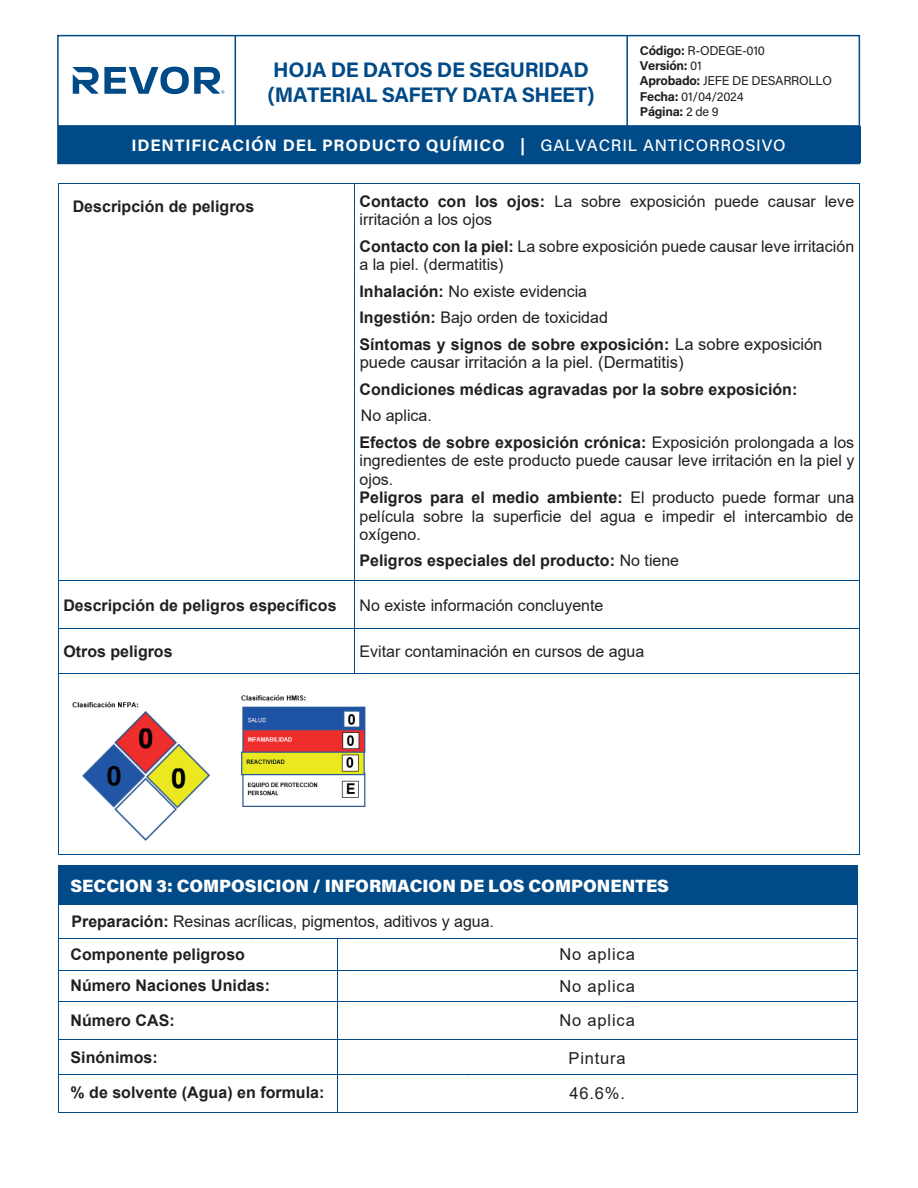
<style>
.page{position:relative;width:918px;height:1188px;background:#fff}
.page>*{position:absolute;margin:0;border:0;box-sizing:border-box;transform-origin:0 0}
.t1{font:700 21px/25.2px "Acumin Pro";letter-spacing:-.02em;color:#004a87}
.t2{font:900 17.7px "Acumin Pro";letter-spacing:-.005em;color:#fff}
.t3{font:700 16.5px "Acumin Pro";letter-spacing:.05em;color:#fff}
.t4{font:16.5px "Arial";color:#231f20}
.t5{font:16.5px "Arial";letter-spacing:.05em;color:#231f20}
.t6{font:16.05px/18.5px "Arial";color:#231f20}
.t7{font:700 16.05px/26.5px "Arial";color:#231f20}
.t8{font:12.75px/15.3px "Acumin Pro";letter-spacing:-.02em;color:#231f20}
.s1{font-weight:700}
.s2{font-weight:500}
.s3{font-weight:400}
.s4{font-weight:400;font-size:16.5px}
</style>
<div class="page">
<hr style="left:59px;top:183px;width:295px;height:1px;background:#004a87">
<hr style="left:355px;top:183px;width:504px;height:1px;background:#004a87">
<hr style="left:58px;top:184px;width:1px;height:397px;background:#004a87">
<hr style="left:354px;top:184px;width:1px;height:397px;background:#004a87">
<hr style="left:859px;top:184px;width:1px;height:397px;background:#004a87">
<hr style="left:59px;top:581px;width:295px;height:1px;background:#004a87">
<hr style="left:355px;top:581px;width:504px;height:1px;background:#004a87">
<hr style="left:58px;top:581px;width:1px;height:47px;background:#004a87">
<hr style="left:354px;top:581px;width:1px;height:47px;background:#004a87">
<hr style="left:859px;top:581px;width:1px;height:47px;background:#004a87">
<hr style="left:59px;top:628px;width:295px;height:1px;background:#004a87">
<hr style="left:355px;top:628px;width:504px;height:1px;background:#004a87">
<hr style="left:58px;top:629px;width:1px;height:44px;background:#004a87">
<hr style="left:354px;top:629px;width:1px;height:44px;background:#004a87">
<hr style="left:859px;top:629px;width:1px;height:44px;background:#004a87">
<hr style="left:59px;top:673px;width:295px;height:1px;background:#004a87">
<hr style="left:355px;top:673px;width:504px;height:1px;background:#004a87">
<hr style="left:58px;top:674px;width:1px;height:180px;background:#004a87">
<hr style="left:59px;top:854px;width:800px;height:1px;background:#004a87">
<hr style="left:859px;top:674px;width:1px;height:180px;background:#004a87">
<div style="left:59px;top:866px;width:191px;height:38px;background:#004a87"></div>
<div style="left:251px;top:866px;width:606px;height:38px;background:#004a87"></div>
<hr style="left:59px;top:865px;width:191px;height:1px;background:#004a87">
<hr style="left:251px;top:865px;width:606px;height:1px;background:#004a87">
<hr style="left:58px;top:866px;width:1px;height:38px;background:#004a87">
<hr style="left:250px;top:866px;width:1px;height:38px;background:#004a87">
<hr style="left:857px;top:866px;width:1px;height:38px;background:#004a87">
<hr style="left:59px;top:904px;width:191px;height:1px;background:#004a87">
<hr style="left:251px;top:904px;width:606px;height:1px;background:#004a87">
<hr style="left:58px;top:904px;width:1px;height:34px;background:#004a87">
<hr style="left:857px;top:904px;width:1px;height:34px;background:#004a87">
<hr style="left:59px;top:938px;width:191px;height:1px;background:#004a87">
<hr style="left:251px;top:938px;width:606px;height:1px;background:#004a87">
<hr style="left:58px;top:939px;width:1px;height:34px;background:#004a87">
<hr style="left:857px;top:939px;width:1px;height:34px;background:#004a87">
<svg style="left:58px;top:973px;width:1px;height:29px"></svg>
<hr style="left:59px;top:1001px;width:191px;height:1px;background:#004a87">
<hr style="left:251px;top:1001px;width:217px;height:1px;background:#004a87">
<hr style="left:468px;top:1001px;width:166px;height:1px;background:#004a87">
<hr style="left:635px;top:1001px;width:222px;height:1px;background:#004a87">
<svg style="left:857px;top:973px;width:1px;height:29px"></svg>
<hr style="left:58px;top:1002px;width:1px;height:37px;background:#004a87">
<hr style="left:337px;top:1002px;width:1px;height:37px;background:#004a87">
<hr style="left:857px;top:1002px;width:1px;height:37px;background:#004a87">
<hr style="left:59px;top:1039px;width:191px;height:1px;background:#004a87">
<hr style="left:251px;top:1039px;width:217px;height:1px;background:#004a87">
<hr style="left:468px;top:1039px;width:166px;height:1px;background:#004a87">
<hr style="left:635px;top:1039px;width:222px;height:1px;background:#004a87">
<hr style="left:59px;top:970px;width:191px;height:1px;background:#004a87">
<hr style="left:239px;top:970px;width:229px;height:1px;background:#004a87">
<hr style="left:462px;top:970px;width:172px;height:1px;background:#004a87">
<hr style="left:629px;top:970px;width:228px;height:1px;background:#004a87">
<hr style="left:58px;top:1040px;width:1px;height:34px;background:#004a87">
<hr style="left:337px;top:1040px;width:1px;height:34px;background:#004a87">
<hr style="left:857px;top:1040px;width:1px;height:34px;background:#004a87">
<hr style="left:59px;top:1074px;width:191px;height:1px;background:#004a87">
<hr style="left:251px;top:1074px;width:217px;height:1px;background:#004a87">
<hr style="left:468px;top:1074px;width:166px;height:1px;background:#004a87">
<hr style="left:635px;top:1074px;width:222px;height:1px;background:#004a87">
<hr style="left:58px;top:1075px;width:1px;height:37px;background:#004a87">
<hr style="left:337px;top:1075px;width:1px;height:37px;background:#004a87">
<hr style="left:857px;top:1075px;width:1px;height:37px;background:#004a87">
<hr style="left:59px;top:1112px;width:191px;height:1px;background:#004a87">
<hr style="left:251px;top:1112px;width:217px;height:1px;background:#004a87">
<hr style="left:468px;top:1112px;width:166px;height:1px;background:#004a87">
<hr style="left:635px;top:1112px;width:222px;height:1px;background:#004a87">
<hr style="left:337px;top:939px;width:1px;height:37px;background:#004a87">
<hr style="left:337px;top:970px;width:1px;height:34px;background:#004a87">
<div style="left:58px;top:126px;width:802px;height:37px;background:#004a87"></div>
<div style="left:57px;top:35px;width:803px;height:129px;border:2px solid #004a87"></div>
<hr style="left:58px;top:125px;width:801px;height:2px;background:#004a87">
<hr style="left:235px;top:36px;width:1px;height:90px;background:#004a87">
<hr style="left:626px;top:36px;width:2px;height:90px;background:#004a87">
<svg style="left:73px;top:67px;width:152px;height:27px"></svg>
<img style="left:72px;top:694px;width:294px;height:147px">
<p class="t8" style="left:640px;top:42px;width:194px"><span class="s1">Código:</span> R-ODEGE-010<br><span class="s1">Versión:</span> 01<br><span class="s1">Aprobado:</span> JEFE DE DESARROLLO<br><span class="s1">Fecha:</span> 01/04/2024<br><span class="s1">Página:</span> 2 de 9</p>
<h1 class="t1" style="left:268px;top:56px;width:328px">HOJA DE DATOS DE SEGURIDAD (MATERIAL SAFETY DATA SHEET)</h1>
<p class="t3" style="left:132px;top:133px;width:656px">IDENTIFICACIÓN DEL PRODUCTO QUÍMICO | <span class="s2">GALVACRIL ANTICORROSIVO</span></p>
<p class="t7" style="left:73px;top:194px;width:183px">Descripción de peligros</p>
<p class="t6" style="left:360px;top:191px;width:496px"><span class="s1">Contacto con los ojos:</span> La sobre exposición puede causar leve irritación a los ojos</p>
<p class="t6" style="left:360px;top:237px;width:496px"><span class="s1">Contacto con la piel:</span> La sobre exposición puede causar leve irritación a la piel. (dermatitis)</p>
<p class="t7" style="left:360px;top:278px;width:464px">Inhalación: <span class="s3">No existe evidencia<br></span>Ingestión: <span class="s3">Bajo orden de toxicidad<br></span>Síntomas y signos de sobre exposición: <span class="s4">La sobre exposición</span></p>
<p class="t7" style="left:360px;top:376px;width:439px">Condiciones médicas agravadas por la sobre exposición:</p>
<p class="t6" style="left:360px;top:402px;width:496px;line-height:26.4px">No aplica.<br><span class="s1">Efectos de sobre exposición crónica:</span> Exposición prolongada a los</p>
<p class="t6" style="left:360px;top:452px;width:496px">ingredientes de este producto puede causar leve irritación en la piel y ojos.<br><span class="s1">Peligros para el medio ambiente:</span> El producto puede formar una película sobre la superficie del agua e impedir el intercambio de oxígeno.</p>
<p class="t7" style="left:360px;top:548px;width:321px">Peligros especiales del producto: <span class="s3">No tiene</span></p>
<p class="t7" style="left:63px;top:592px;width:275px">Descripción de peligros específicos</p>
<p class="t6" style="left:360px;top:596px;width:245px">No existe información concluyente</p>
<p class="t7" style="left:63px;top:638px;width:111px">Otros peligros</p>
<p class="t6" style="left:360px;top:642px;width:286px">Evitar contaminación en cursos de agua</p>
<p class="t4" style="left:360px;top:351px;width:325px">puede causar irritación a la piel. (Dermatitis)</p>
<p class="t2" style="left:71px;top:873px;width:600px">SECCION 3: COMPOSICION / INFORMACION DE LOS COMPONENTES</p>
<p class="t6" style="left:72px;top:912px;width:424px"><span class="s1">Preparación:</span> Resinas acrílicas, pigmentos, aditivos y agua.</p>
<p class="t7" style="left:71px;top:941px;width:176px">Componente peligroso</p>
<p class="t5" style="left:559px;top:943px;width:77px">No aplica</p>
<p class="t7" style="left:71px;top:972px;width:201px">Número Naciones Unidas:</p>
<p class="t5" style="left:559px;top:975px;width:77px">No aplica</p>
<p class="t7" style="left:71px;top:1008px;width:106px">Número CAS:</p>
<p class="t5" style="left:559px;top:1009px;width:77px">No aplica</p>
<p class="t7" style="left:71px;top:1045px;width:89px">Sinónimos:</p>
<p class="t5" style="left:569px;top:1047px;width:59px">Pintura</p>
<p class="t7" style="left:71px;top:1080px;width:255px">% de solvente (Agua) en formula:</p>
<p class="t4" style="left:569px;top:1081px;width:57px">46.6%.</p>
</div>
